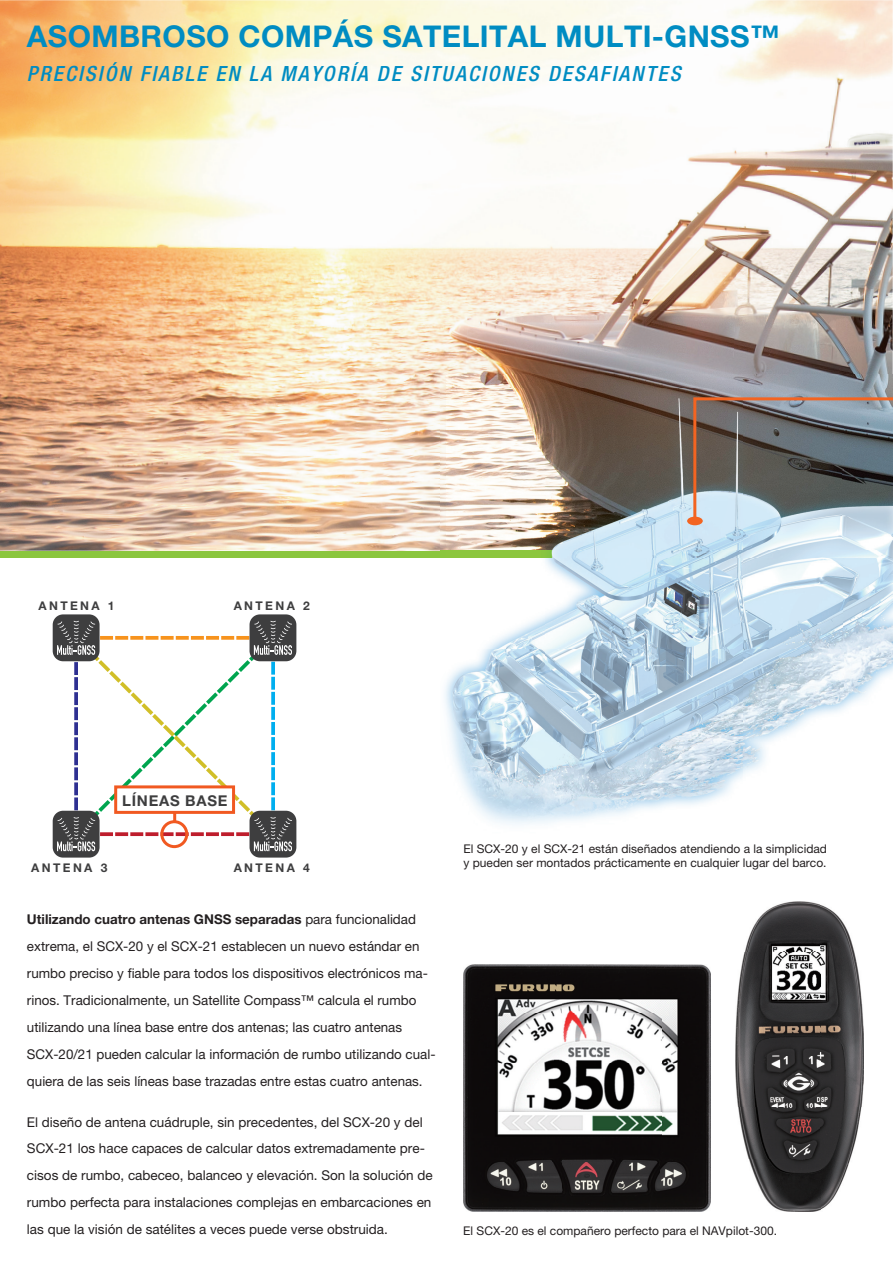
<style>
.page{position:relative;width:893px;height:1263px;background:#fff}
.page>*{position:absolute;margin:0;border:0;box-sizing:border-box;transform-origin:0 0}
.t1{font:700 30px "Helvetica Neue LT Std";letter-spacing:.01em;color:#008cc2}
.t2{font:italic 500 condensed 21px "Helvetica Neue LT Std";letter-spacing:.1em;color:#008cc2}
.t3{font:700 14.85px "Helvetica Neue LT Std";letter-spacing:.05em;color:#3e3e3f}
.t4{font:13.5px/27px "Helvetica Neue LT Std";color:#231f20}
.t5{font:12px/14.4px "Helvetica Neue LT Std";color:#231f20}
.t6{font:700 12px "Helvetica Neue LT Std";letter-spacing:.2em;color:#3e3e3f}
.s1{font-weight:700}
</style>
<div class="page">
<img style="left:0;top:0;width:361px;height:284px">
<img style="left:361px;top:0;width:371px;height:303px">
<img style="left:732px;top:0;width:161px;height:375px">
<img style="left:0;top:284px;width:469px;height:267px">
<img style="left:465px;top:303px;width:270px;height:72px">
<div style="left:0;top:551px;width:893px;height:6px;background:#8bc63e"></div>
<img style="left:440px;top:557px;width:6px;height:149px">
<img style="left:440px;top:389px;width:453px;height:162px">
<img style="left:446px;top:551px;width:447px;height:274px">
<img style="left:446px;top:375px;width:447px;height:14px">
<svg style="left:692px;top:396px;width:201px;height:128px;background:#77797a"></svg>
<img style="left:463px;top:964px;width:247px;height:248px">
<img style="left:735px;top:901px;width:128px;height:310px">
<div style="left:687px;top:517px;width:16px;height:8px;background:#f36421;border-radius:50%"></div>
<div style="left:53px;top:614px;width:47px;height:47px;background:#3e3e3f;border-radius:10px"></div>
<div style="left:249px;top:614px;width:47px;height:47px;background:#3e3e3f;border-radius:10px"></div>
<div style="left:53px;top:811px;width:47px;height:47px;background:#3e3e3f;border-radius:10px"></div>
<div style="left:249px;top:811px;width:47px;height:47px;background:#3e3e3f;border-radius:10px"></div>
<svg style="left:57px;top:621px;width:235px;height:230px"></svg>
<h1 class="t1" style="left:27px;top:17px;width:754px">ASOMBROSO COMPÁS SATELITAL MULTI-GNSS™</h1>
<h2 class="t2" style="left:27px;top:61px;width:655px">PRECISIÓN FIABLE EN LA MAYORÍA DE SITUACIONES DESAFIANTES</h2>
<p class="t6" style="left:38px;top:601px;width:78px">ANTENA 1</p>
<p class="t6" style="left:234px;top:601px;width:78px">ANTENA 2</p>
<p class="t3" style="left:122px;top:792px;width:107px">LÍNEAS BASE</p>
<p class="t6" style="left:31px;top:864px;width:78px">ANTENA 3</p>
<p class="t6" style="left:234px;top:864px;width:78px">ANTENA 4</p>
<p class="t4" style="left:27px;top:906px;width:410px"><span class="s1">Utilizando cuatro antenas GNSS separadas</span> para funcionalidad extrema, el SCX-20 y el SCX-21 establecen un nuevo estándar en rumbo preciso y fiable para todos los dispositivos electrónicos ma&shy;rinos. Tradicionalmente, un Satellite Compass™ calcula el rumbo utilizando una línea base entre dos antenas; las cuatro antenas SCX-20/21 pueden calcular la información de rumbo utilizando cual&shy;quiera de las seis líneas base trazadas entre estas cuatro antenas.</p>
<p class="t4" style="left:27px;top:1108px;width:407px">El diseño de antena cuádruple, sin precedentes, del SCX-20 y del SCX-21 los hace capaces de calcular datos extremadamente pre&shy;cisos de rumbo, cabeceo, balanceo y elevación. Son la solución de rumbo perfecta para instalaciones complejas en embarcaciones en las que la visión de satélites a veces puede verse obstruida.</p>
<p class="t5" style="left:463px;top:841px;width:365px">El SCX-20 y el SCX-21 están diseñados atendiendo a la simplicidad y pueden ser montados prácticamente en cualquier lugar del barco.</p>
<p class="t5" style="left:463px;top:1223px;width:315px">El SCX-20 es el compañero perfecto para el NAVpilot-300.</p>
</div>
